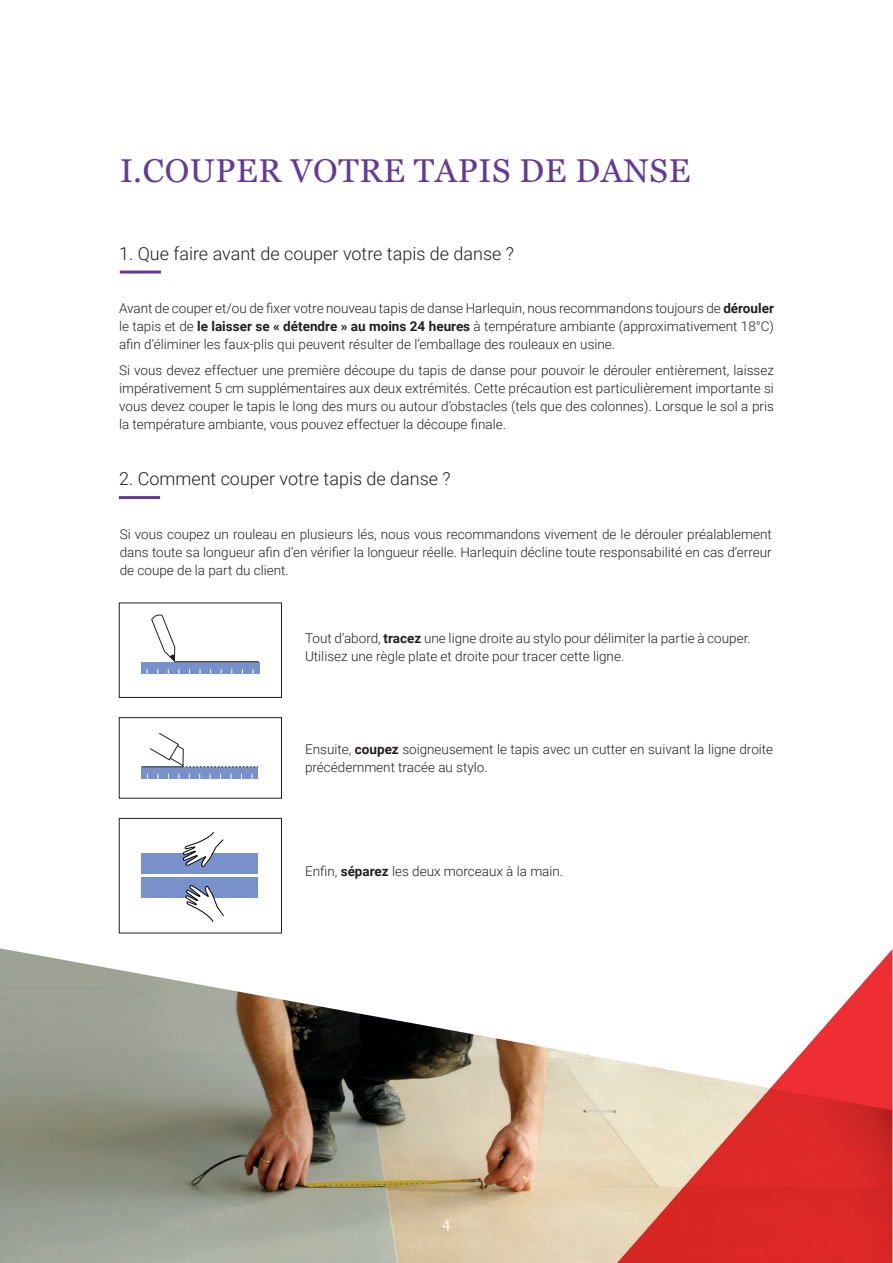
<style>
.page{position:relative;width:893px;height:1263px;background:#fff}
.page>*{position:absolute;margin:0;border:0;box-sizing:border-box;transform-origin:0 0}
.t1{font:33px "Georgia";letter-spacing:.02em;color:#653a95}
.t2{font:300 18px "Roboto";color:#231f20}
.t3{font:15px "Georgia";color:#fff}
.t4{font:300 13.5px/18px "Roboto";color:#231f20;text-align:justify}
.s1{font-weight:700}
</style>
<div class="page">
<img style="left:0;top:948px;width:893px;height:315px">
<div style="left:141px;top:662px;width:118px;height:11px;background:#7891ca"></div>
<hr style="left:175px;top:661px;width:84px;height:1px;background:#231f20">
<svg style="left:151px;top:614px;width:25px;height:48px"></svg>
<div style="left:142px;top:767px;width:116px;height:11px;background:#7891ca"></div>
<svg style="left:150px;top:733px;width:108px;height:34px"></svg>
<hr style="left:142px;top:766px;width:41px;height:1px;background:#231f20">
<div style="left:141px;top:853px;width:117px;height:21px;background:#7891ca"></div>
<div style="left:141px;top:877px;width:117px;height:21px;background:#7891ca"></div>
<svg style="left:183px;top:832px;width:41px;height:35px"></svg>
<svg style="left:185px;top:885px;width:39px;height:37px"></svg>
<hr style="left:120px;top:271px;width:41px;height:3px;background:#653a95">
<svg style="left:596px;top:949px;width:296px;height:314px"></svg>
<hr style="left:119px;top:496px;width:41px;height:3px;background:#653a95">
<div style="left:119px;top:603px;width:163px;height:95px;border:1px solid #231f20"></div>
<div style="left:119px;top:717px;width:163px;height:81px;border:1px solid #231f20"></div>
<div style="left:119px;top:818px;width:163px;height:115px;border:1px solid #231f20"></div>
<h1 class="t1" style="left:120px;top:151px;width:572px">I.COUPER VOTRE TAPIS DE DANSE</h1>
<h2 class="t2" style="left:119px;top:241px;width:397px">1. Que faire avant de couper votre tapis de danse ?</h2>
<p class="t4" style="left:119px;top:299px;width:656px">Avant de couper et/ou de fixer votre nouveau tapis de danse Harlequin, nous recommandons toujours de <span class="s1">dérouler </span>le tapis et de <span class="s1">le laisser se « détendre » au moins 24 heures</span> à température ambiante (approximativement 18°C) afin d’éliminer les faux-plis qui peuvent résulter de l’emballage des rouleaux en usine.</p>
<p class="t4" style="left:119px;top:361px;width:656px">Si vous devez effectuer une première découpe du tapis de danse pour pouvoir le dérouler entièrement, laissez impérativement 5 cm supplémentaires aux deux extrémités. Cette précaution est particulièrement importante si vous devez couper le tapis le long des murs ou autour d’obstacles (tels que des colonnes). Lorsque le sol a pris la température ambiante, vous pouvez effectuer la découpe finale.</p>
<h2 class="t2" style="left:119px;top:466px;width:333px">2. Comment couper votre tapis de danse ?</h2>
<p class="t4" style="left:120px;top:525px;width:653px">Si vous coupez un rouleau en plusieurs lés, nous vous recommandons vivement de le dérouler préalablement dans toute sa longueur afin d’en vérifier la longueur réelle. Harlequin décline toute responsabilité en cas d’erreur de coupe de la part du client.</p>
<p class="t4" style="left:305px;top:628px;width:447px">Tout d’abord, <span class="s1">tracez</span> une ligne droite au stylo pour délimiter la partie à couper.<br>Utilisez une règle plate et droite pour tracer cette ligne.</p>
<p class="t4" style="left:305px;top:740px;width:470px">Ensuite, <span class="s1">coupez</span> soigneusement le tapis avec un cutter en suivant la ligne droite précédemment tracée au stylo.</p>
<p class="t4" style="left:305px;top:861px;width:260px">Enfin, <span class="s1">séparez</span> les deux morceaux à la main.</p>
<p class="t3" style="left:442px;top:1213px;width:10px">4</p>
</div>
